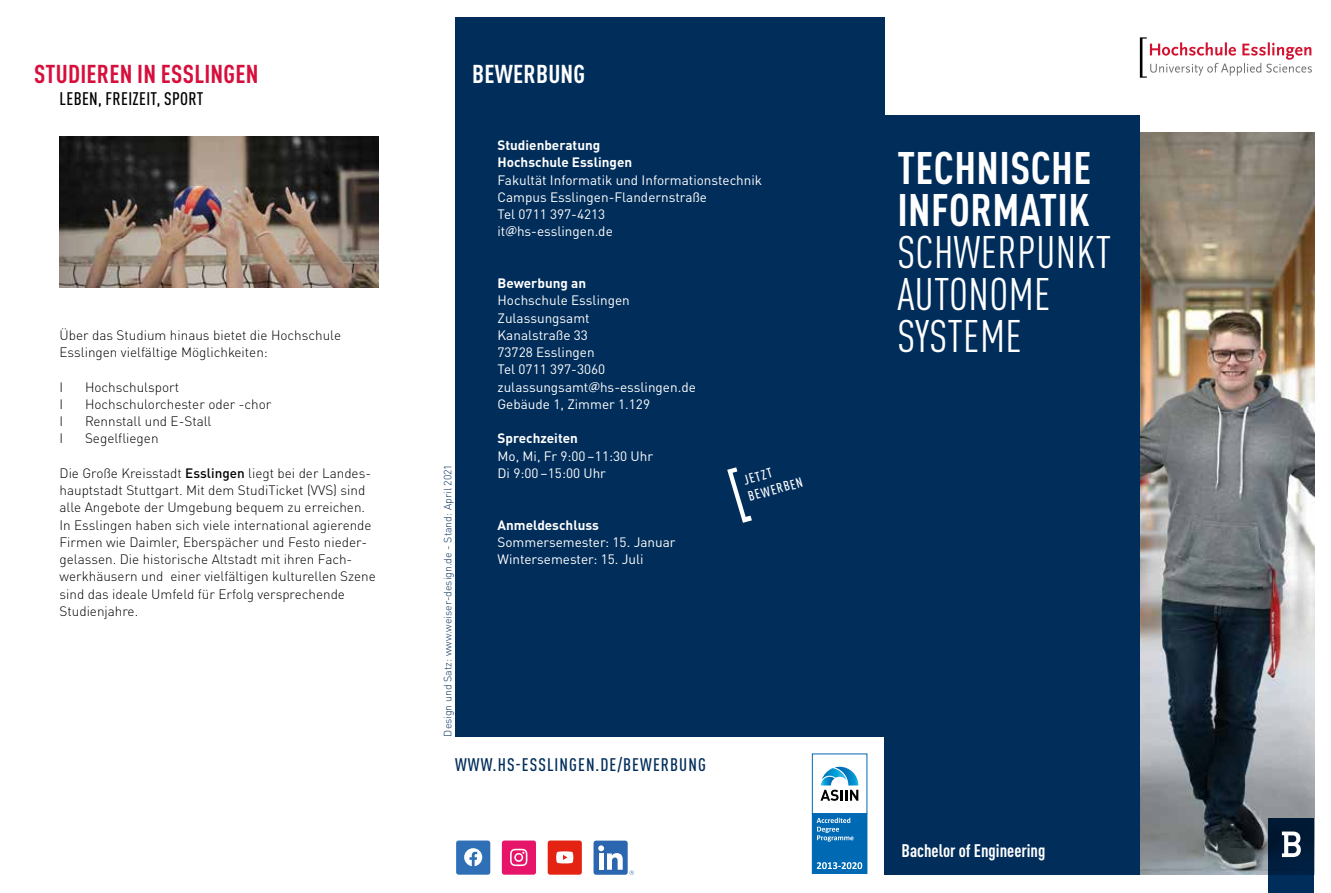
<style>
.page{position:relative;width:1331px;height:893px;background:#fff}
.page>*{position:absolute;margin:0;border:0;box-sizing:border-box;transform-origin:0 0}
.t1{font:condensed 45px/42px "DIN Pro";letter-spacing:.01em;color:#fff}
.t2{font:700 condensed 45px/42px "DIN Pro";letter-spacing:.01em;color:#fff}
.t3{font:700 condensed 25.5px "DIN Pro";letter-spacing:.01em;color:#d60f3c}
.t4{font:700 condensed 25.5px "DIN Pro";letter-spacing:.01em;color:#fff}
.t5{font:500 condensed 18px "DIN Pro";letter-spacing:.06em;color:#002d5a}
.t6{font:700 condensed 18px "DIN Pro";color:#fff}
.t7{font:500 condensed 18px "DIN Pro";letter-spacing:.02em;color:#000}
.t8{font:300 13.5px/17.2px "DIN Pro";color:#000}
.t9{font:13.5px/17.2px "DIN Pro";color:#fff}
.t10{font:700 13.5px/17.2px "DIN Pro";color:#fff}
.t11{font:500 condensed 13.5px/17px "DIN Pro";color:#fff}
.t12{font:300 10.5px "DIN Pro";color:#002d5a}
.s1{font-weight:500}
.s2{font-family:"Lucida Sans"}
</style>
<div class="page">
<img style="left:1140px;top:133px;width:174px;height:742px">
<div style="left:455px;top:17px;width:429px;height:720px;background:#002d5a"></div>
<svg style="left:1140px;top:37px;width:172px;height:41px"></svg>
<div style="left:884px;top:116px;width:256px;height:759px;background:#002d5a"></div>
<img style="left:60px;top:136px;width:318px;height:151px">
<div style="left:1269px;top:818px;width:45px;height:75px;background:linear-gradient(to bottom,#001328,#002c58)"></div>
<svg style="left:1282px;top:831px;width:19px;height:26px"></svg>
<div style="left:812px;top:753px;width:55px;height:61px;border:1px solid #0069b4"></div>
<div style="left:812px;top:814px;width:55px;height:59px;background:#0069b4"></div>
<div style="left:812px;top:813px;width:55px;height:61px;border:1px solid #0069b4"></div>
<svg style="left:820px;top:767px;width:38px;height:34px"></svg>
<svg style="left:817px;top:818px;width:36px;height:24px"></svg>
<svg style="left:817px;top:862px;width:45px;height:7px"></svg>
<svg style="left:727px;top:467px;width:25px;height:56px"></svg>
<div style="left:456px;top:840px;width:34px;height:35px;background:#2e6fb6;border-radius:3px"></div>
<svg style="left:464px;top:848px;width:18px;height:18px"></svg>
<div style="left:502px;top:840px;width:34px;height:35px;background:#e6156a;border-radius:3px"></div>
<svg style="left:510px;top:849px;width:17px;height:17px"></svg>
<div style="left:548px;top:840px;width:34px;height:35px;background:#e42313;border-radius:3px"></div>
<svg style="left:556px;top:851px;width:17px;height:12px"></svg>
<div style="left:593px;top:841px;width:35px;height:34px;background:#2b67b0;border-radius:3px"></div>
<svg style="left:598px;top:845px;width:25px;height:25px"></svg>
<svg style="left:629px;top:870px;width:5px;height:5px"></svg>
<h2 class="t3" style="left:34px;top:55px;width:226px">STUDIEREN IN ESSLINGEN</h2>
<h3 class="t7" style="left:60px;top:86px;width:145px">LEBEN, FREIZEIT, SPORT</h3>
<p class="t8" style="left:60px;top:325px;width:283px">Über das Studium hinaus bietet die Hochschule<br>Esslingen vielfältige Möglichkeiten:</p>
<p class="t8" style="left:60px;top:377px;width:5px">I</p>
<p class="t8" style="left:85px;top:377px;width:96px">Hochschulsport</p>
<p class="t8" style="left:60px;top:394px;width:5px">I</p>
<p class="t8" style="left:85px;top:394px;width:188px">Hochschulorchester oder -chor</p>
<p class="t8" style="left:60px;top:412px;width:5px">I</p>
<p class="t8" style="left:85px;top:412px;width:128px">Rennstall und E-Stall</p>
<p class="t8" style="left:60px;top:429px;width:5px">I</p>
<p class="t8" style="left:85px;top:429px;width:75px">Segelfliegen</p>
<p class="t8" style="left:60px;top:463px;width:318px">Die Große Kreisstadt <span class="s1">Esslingen</span> liegt bei der Landes&shy;hauptstadt Stuttgart. Mit dem StudiTicket (VVS) sind alle Angebote der Umgebung bequem zu erreichen.<br>In Esslingen haben sich viele international agierende Firmen wie Daimler, Eberspächer und Festo nieder&shy;gelassen. Die historische Altstadt mit ihren Fach&shy;werkhäusern und einer vielfältigen kulturellen Szene sind das ideale Umfeld für Erfolg versprechende Studienjahre.</p>
<h2 class="t4" style="left:472px;top:55px;width:115px">BEWERBUNG</h2>
<p class="t10" style="left:497px;top:136px;width:136px">Studienberatung<br>Hochschule Esslingen</p>
<p class="t9" style="left:497px;top:170px;width:266px">Fakultät Informatik und Informationstechnik<br>Campus Esslingen-Flandernstraße<br>Tel 0711 397-4213<br>it<span class="s2">@</span>hs-esslingen.de</p>
<p class="t10" style="left:497px;top:274px;width:90px">Bewerbung an</p>
<p class="t9" style="left:497px;top:291px;width:200px">Hochschule Esslingen<br>Zulassungsamt<br>Kanalstraße 33<br>73728 Esslingen<br>Tel 0711 397-3060 zulassungsamt<span class="s2">@</span>hs-esslingen.de<br>Gebäude 1, Zimmer 1.129</p>
<p class="t10" style="left:497px;top:429px;width:82px">Sprechzeiten</p>
<p class="t9" style="left:497px;top:446px;width:157px">Mo, Mi, Fr 9:00–11:30 Uhr<br>Di 9:00–15:00 Uhr</p>
<p class="t12" style="left:440px;top:737px;width:274px;rotate:-90deg">Design und Satz: www.weiser-design.de - Stand: April 2021</p>
<p class="t11" style="left:741px;top:471px;width:58px;rotate:-15deg">JETZT<br>BEWERBEN</p>
<p class="t10" style="left:497px;top:515px;width:103px">Anmeldeschluss</p>
<p class="t9" style="left:497px;top:532px;width:180px">Sommersemester: 15. Januar<br>Wintersemester: 15. Juli</p>
<h3 class="t5" style="left:455px;top:752px;width:252px">WWW.HS-ESSLINGEN.DE/BEWERBUNG</h3>
<h1 class="t2" style="left:897px;top:144px;width:195px">TECHNISCHE<br>INFORMATIK</h1>
<h1 class="t1" style="left:897px;top:229px;width:215px">SCHWERPUNKT<br>AUTONOME<br>SYSTEME</h1>
<h3 class="t6" style="left:901px;top:838px;width:145px">Bachelor of Engineering</h3>
</div>
